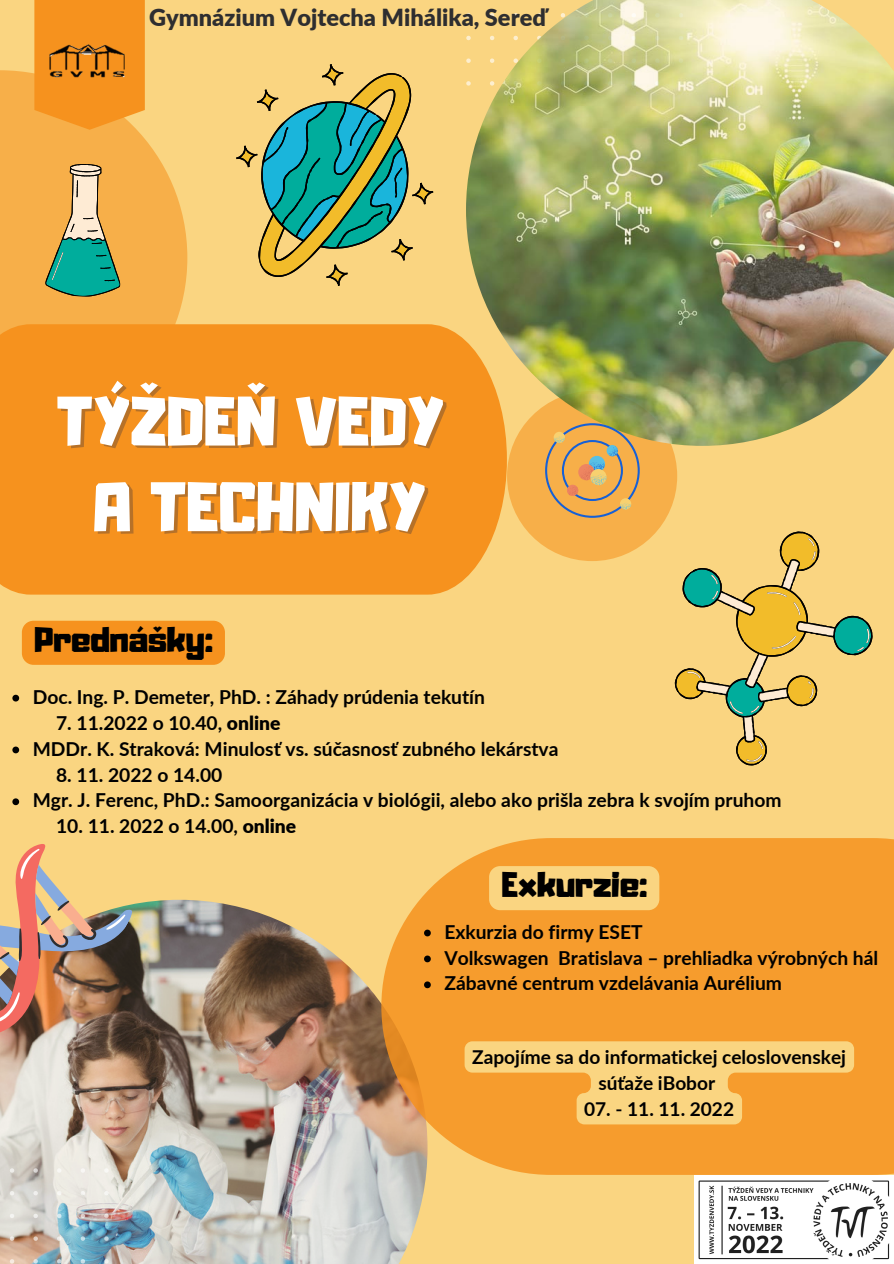
<style>
.page{position:relative;width:894px;height:1264px;background:#fff}
.page>*{position:absolute;margin:0;border:0;box-sizing:border-box;transform-origin:0 0}
.t1{font:61.5px/85.5px "Adumu";color:#fff;text-align:center}
.t2{font:31.35px "Adumu";color:#000}
.t3{font:900 23.55px "Lato";color:#2e2e30}
.t4{font:700 19.2px/26px "Lato";color:#000}
.t5{font:700 19.05px/26px "Lato";color:#000;text-align:center}
.s1{font-weight:900}
</style>
<div class="page">
<div style="left:0;top:0;width:893px;height:1263px;background:#fad581"></div>
<img style="left:0;top:899px;width:426px;height:364px">
<svg style="left:381px;top:838px;width:512px;height:336px;background:#f49f34"></svg>
<svg style="left:0;top:70px;width:187px;height:254px;fill:#f7af49"></svg>
<svg style="left:34px;top:0;width:111px;height:130px;background:#f69928"></svg>
<div style="left:0;top:324px;width:506px;height:270px;background:#f6921e"></div>
<div style="left:507px;top:391px;width:170px;height:170px;background:#f7af49;border-radius:50%"></div>
<img style="left:0;top:1168px;width:109px;height:95px">
<svg style="left:0;top:1149px;width:134px;height:15px;background:#d4cbbf"></svg>
<img style="left:0;top:899px;width:134px;height:250px">
<img style="left:466px;top:0;width:427px;height:446px">
<svg style="left:645px;top:515px;width:228px;height:250px"></svg>
<svg style="left:236px;top:64px;width:198px;height:222px"></svg>
<svg style="left:45px;top:163px;width:78px;height:135px;background:#a0ad74"></svg>
<img style="left:45px;top:18px;width:89px;height:89px">
<img style="left:694px;top:1175px;width:199px;height:88px">
<svg style="left:545px;top:423px;width:94px;height:95px"></svg>
<div style="left:22px;top:620px;width:203px;height:45px;background:#f6921e"></div>
<svg style="left:489px;top:866px;width:170px;height:44px"></svg>
<svg style="left:12px;top:694px;width:7px;height:7px"></svg>
<svg style="left:12px;top:746px;width:7px;height:7px"></svg>
<svg style="left:0;top:798px;width:108px;height:343px"></svg>
<svg style="left:424px;top:929px;width:6px;height:7px"></svg>
<svg style="left:424px;top:955px;width:6px;height:7px"></svg>
<svg style="left:424px;top:981px;width:6px;height:7px"></svg>
<svg style="left:464px;top:1041px;width:389px;height:83px"></svg>
<p class="t3" style="left:149px;top:2px;width:398px">Gymnázium Vojtecha Mihálika, Sereď</p>
<h1 class="t1" style="left:56px;top:384px;width:389px">TÝŽDEŇ VEDY<br>A TECHNIKY</h1>
<h2 class="t2" style="left:34px;top:626px;width:180px">Prednášky:</h2>
<p class="t4" style="left:33px;top:683px;width:453px">Doc. Ing. P. Demeter, PhD. : Záhady prúdenia tekutín</p>
<p class="t4" style="left:33px;top:735px;width:527px">MDDr. K. Straková: Minulosť vs. súčasnosť zubného lekárstva</p>
<p class="t4" style="left:33px;top:787px;width:750px">Mgr. J. Ferenc, PhD.: Samoorganizácia v biológii, alebo ako prišla zebra k svojím pruhom</p>
<p class="t4" style="left:56px;top:709px;width:226px">7. 11.2022 o 10.40, <span class="s1">online</span></p>
<p class="t4" style="left:56px;top:761px;width:168px">8. 11. 2022 o 14.00</p>
<p class="t4" style="left:56px;top:813px;width:242px">10. 11. 2022 o 14.00, <span class="s1">online</span></p>
<h2 class="t2" style="left:501px;top:872px;width:147px">Exkurzie:</h2>
<p class="t4" style="left:444px;top:918px;width:435px">Exkurzia do firmy ESET<br>Volkswagen Bratislava – prehliadka výrobných hál<br>Zábavné centrum vzdelávania Aurélium</p>
<p class="t5" style="left:472px;top:1043px;width:375px">Zapojíme sa do informatickej celoslovenskej súťaže iBobor</p>
<p class="t5" style="left:584px;top:1095px;width:151px">07. - 11. 11. 2022</p>
</div>
